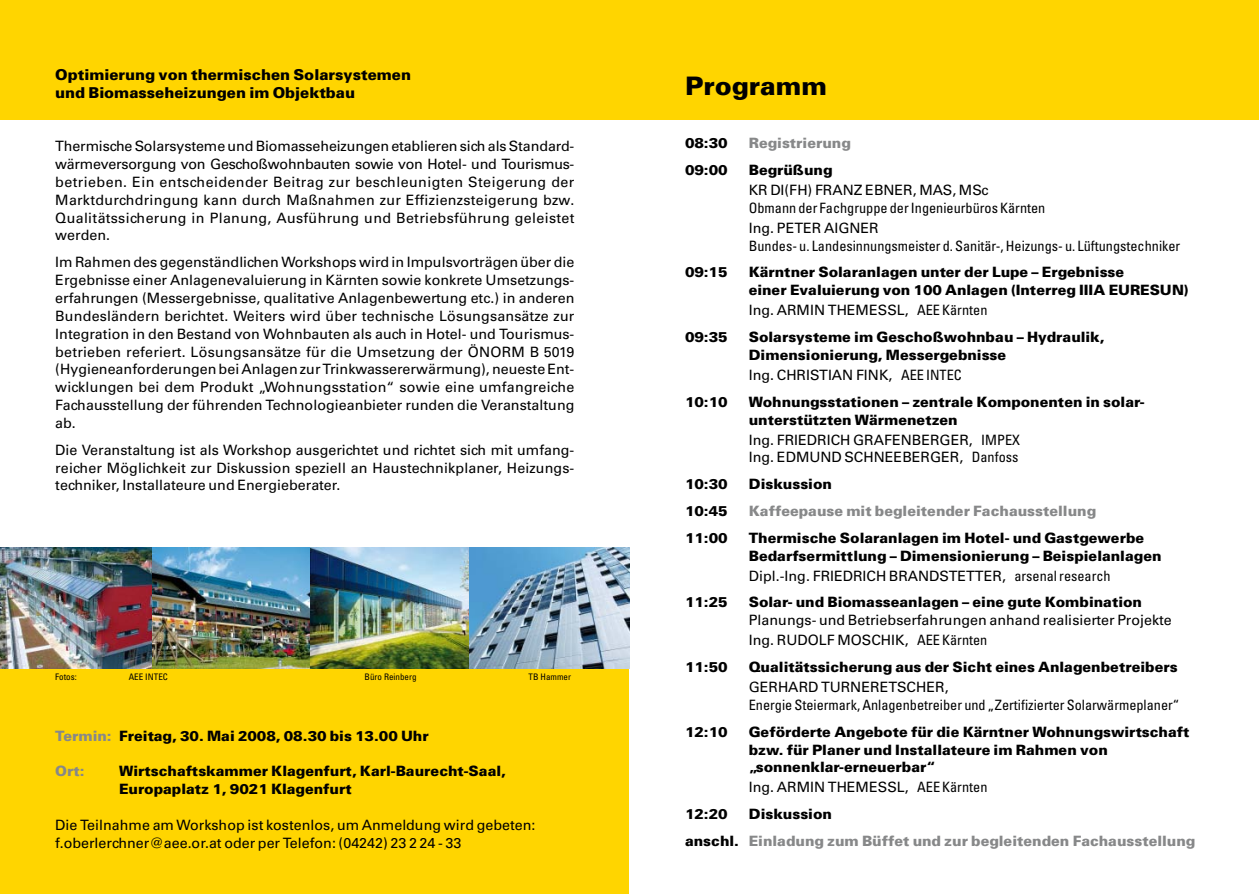
<style>
.page{position:relative;width:1259px;height:894px;background:#fff}
.page>*{position:absolute;margin:0;border:0;box-sizing:border-box;transform-origin:0 0}
.t1{font:900 25.5px "Univers";color:#000}
.t2{font:900 15px/17.9px "Univers";color:#000}
.t3{font:14.25px/17.9px "Univers";letter-spacing:.005em;color:#000;text-align:justify}
.t4{font:900 14.25px/17.9px "Univers";color:#000}
.t5{font:condensed 14.25px "Univers";color:#000}
.t6{font:900 14.25px/26.8px "Univers";color:#878889}
.t7{font:condensed 9px "Univers";color:#000}
.s1{color:#878889}
.s2{font-stretch:condensed}
.s3{color:#000}
</style>
<div class="page">
<div style="left:0;top:668px;width:629px;height:226px;background:#ffd500"></div>
<div style="left:0;top:0;width:1259px;height:120px;background:#ffd500"></div>
<img style="left:0;top:548px;width:629px;height:120px">
<p class="t2" style="left:55px;top:67px;width:357px">Op ti mie rung von ther mi schen So lar sys te men und Bio mas se hei zun gen im Ob jekt bau</p>
<p class="t3" style="left:55px;top:139px;width:521px">Ther mi sche So lar sys te me und Bio mas se hei zun gen eta blie ren sich als Stan dard&shy;wär me ver sor gung von Ge schoß wohn bau ten so wie von Ho tel- und Tourismus&shy;betrieben. Ein ent schei den der Bei trag zur be schleu nig ten Stei ge rung der Markt durch drin gung kann durch Maß nah men zur Ef fi zienz stei ge rung bzw.<br>Qua li täts si che rung in Pla nung, Aus füh rung und Be triebs füh rung ge leis tet werden.</p>
<p class="t3" style="left:55px;top:255px;width:521px">Im Rah men des ge gen ständ li chen Works hops wird in Im puls vor trä gen über die Er geb nis se ei ner An la ge ne va lu ie rung in Kärn ten so wie kon kre te Um set zungs - er fah run gen (Mess er geb nis se, qua li ta ti ve An la gen be wer tung etc.) in an de ren Bun des län dern be rich tet. Wei ters wird über tech ni sche Lö sungs an sät ze zur Integration in den Be stand von Wohn bau ten als auch in Ho tel- und Tou ris mus - be trie ben re fe riert. Lö sungs an sät ze für die Um set zung der ÖNORM B 5019 ( Hygieneanforderungen bei An la gen zur Trink was ser er wär mung), neu es te Ent - wic klun gen bei dem Pro dukt „Woh nungs sta ti on“ so wie eine um fang rei che Fach aus stel lung der füh ren den Tech no lo gie an bie ter run den die Ver an stal tung ab.</p>
<p class="t3" style="left:55px;top:442px;width:521px">Die Ver an stal tung ist als Work shop aus ge rich tet und rich tet sich mit umfang - reicher Mög lich keit zur Dis kus si on spe ziell an Haus tech nik pla ner, Hei zungs - tech ni ker, In stal la teu re und Ener gie be ra ter.</p>
<p class="t7" style="left:55px;top:673px;width:23px">Fotos:</p>
<p class="t7" style="left:129px;top:673px;width:41px">AEE INTEC</p>
<p class="t7" style="left:364px;top:673px;width:53px">Büro Reinberg</p>
<p class="t7" style="left:528px;top:673px;width:44px">TB Hammer</p>
<p class="t4" style="left:55px;top:728px;width:375px"><span class="s1">Ter min:</span> Frei tag, 30. Mai 2008, 08.30 bis 13.00 Uhr</p>
<p class="t6" style="left:55px;top:759px;width:31px">Ort:</p>
<p class="t4" style="left:119px;top:764px;width:388px">Wirt schafts kam mer Kla gen furt, Karl-Bau recht-Saal,<br>Eu ro pa platz 1, 9021 Kla gen furt</p>
<p class="t3" style="left:55px;top:817px;width:482px">Die Teil nah me am Work shop ist kos ten los, um An mel dung wird ge be ten: f.oberlerchner@aee.or.at oder per Te le fon: (04242) 23 2 24 - 33</p>
<h1 class="t1" style="left:685px;top:76px;width:143px">Pro gramm</h1>
<p class="t4" style="left:685px;top:136px;width:44px">08:30</p>
<p class="t6" style="left:749px;top:131px;width:104px">Re gi strie rung</p>
<p class="t4" style="left:685px;top:163px;width:44px">09:00</p>
<p class="t4" style="left:749px;top:163px;width:85px">Be grü ßung</p>
<p class="t3" style="left:749px;top:182px;width:241px">KR DI(FH) FRANZ EBNER, MAS, MSc</p>
<p class="t5" style="left:749px;top:202px;width:298px">Ob mann der Fach grup pe der In ge ni eur bü ros Kärn ten</p>
<p class="t3" style="left:749px;top:220px;width:131px">Ing. PETER AIGNER</p>
<p class="t5" style="left:749px;top:240px;width:433px">Bun des- u. Lan des in nungs meis ter d. Sa ni tär-, Hei zungs- u. Lüf tungs tech ni ker</p>
<p class="t4" style="left:685px;top:265px;width:44px">09:15</p>
<p class="t4" style="left:749px;top:265px;width:441px">Kärnt ner So lar an la gen un ter der Lupe – Er geb nis se<br>ei ner Eva lu ie rung von 100 An la gen (In ter reg IIIA EURESUN)</p>
<p class="t3" style="left:749px;top:303px;width:240px">Ing. ARMIN THEMESSL, <span class="s2">AEE Kärn ten</span></p>
<p class="t4" style="left:685px;top:330px;width:44px">09:35</p>
<p class="t4" style="left:749px;top:330px;width:357px">So lar sys te me im Ge schoß wohn bau – Hyd rau lik,<br>Di men sio nie rung, Mess er geb nis se</p>
<p class="t3" style="left:749px;top:367px;width:214px">Ing. CHRISTIAN FINK, <span class="s2">AEE INTEC</span></p>
<p class="t4" style="left:685px;top:394px;width:44px">10:10</p>
<p class="t4" style="left:749px;top:394px;width:397px">Woh nungs sta tio nen – zen tra le Kom po nen ten in so lar&shy;un ter stütz ten Wär men et zen</p>
<p class="t3" style="left:749px;top:432px;width:273px">Ing. FRIEDRICH GRAFENBERGER, <span class="s2">IMPEX<br></span>Ing. EDMUND SCHNEEBERGER, <span class="s2">Dan foss</span></p>
<p class="t4" style="left:685px;top:477px;width:44px">10:30</p>
<p class="t4" style="left:749px;top:477px;width:85px">Dis kus si on</p>
<p class="t4" style="left:685px;top:504px;width:44px">10:45</p>
<p class="t6" style="left:749px;top:499px;width:349px">Kaf fee pau se mit be glei ten der Fach aus stel lung</p>
<p class="t4" style="left:685px;top:530px;width:44px">11:00</p>
<p class="t4" style="left:749px;top:530px;width:414px">Ther mi sche So lar an la gen im Ho tel- und Gast ge wer be<br>Be darfs er mitt lung – Di men sio nie rung – Bei spiel an la gen</p>
<p class="t3" style="left:749px;top:568px;width:363px">Dipl.-Ing. FRIEDRICH BRANDSTETTER, <span class="s2">ar se nal re search</span></p>
<p class="t4" style="left:685px;top:595px;width:44px">11:25</p>
<p class="t4" style="left:749px;top:595px;width:395px">So lar- und Bio mas se an la gen – eine gute Kom bi na ti on</p>
<p class="t3" style="left:749px;top:612px;width:424px;line-height:20px">Pla nungs- und Be triebs er fah run gen an hand rea li sier ter Pro jek te<br>Ing. RUDOLF MOSCHIK, <span class="s2">AEE Kärn ten</span></p>
<p class="t4" style="left:685px;top:660px;width:44px">11:50</p>
<p class="t4" style="left:749px;top:660px;width:430px">Qua li täts si che rung aus der Sicht ei nes An la gen be trei bers</p>
<p class="t3" style="left:749px;top:680px;width:201px">GERHARD TURNERETSCHER,</p>
<p class="t5" style="left:749px;top:699px;width:432px">Ener gie Stei er mark, An la gen be trei ber und „Zer ti fi zier ter So lar wär mep la ner“</p>
<p class="t4" style="left:685px;top:724px;width:44px">12:10</p>
<p class="t4" style="left:749px;top:724px;width:442px">Ge för der te An ge bo te für die Kärnt ner Woh nungs wirt schaft bzw. für Pla ner und In stal la teu re im Rah men von<br>„son nen klar-erneu er bar“</p>
<p class="t3" style="left:749px;top:780px;width:240px">Ing. ARMIN THEMESSL, <span class="s2">AEE Kärn ten</span></p>
<p class="t4" style="left:685px;top:807px;width:44px">12:20</p>
<p class="t6" style="left:685px;top:802px;width:512px;text-indent:64px"><span class="s3">Dis kus si on<br>anschl.</span> Ein la dung zum Büf fet und zur be glei ten den Fach aus stel lung</p>
</div>
